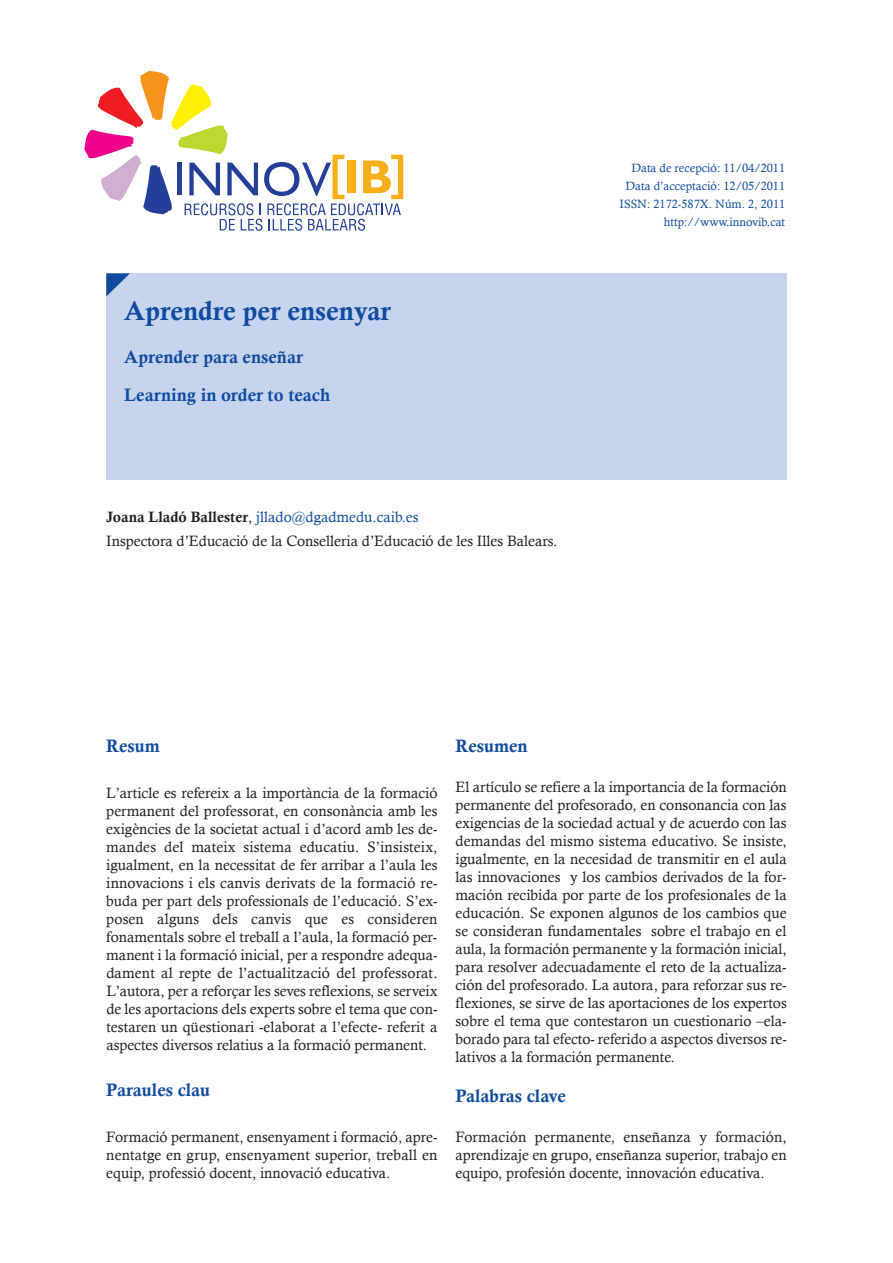
<style>
.page{position:relative;width:893px;height:1263px;background:#fff}
.page>*{position:absolute;margin:0;border:0;box-sizing:border-box;transform-origin:0 0}
.t1{font:27px "Calis MT Bol";color:#0f4ca0}
.t2{font:18px/38.5px "Calis MT Bol";color:#0f4ca0}
.t3{font:15px/18px "Calisto";color:#231f20;text-align:justify}
.t4{font:12px/18px "Calisto";color:#0f4ca0;text-align:right}
.s1{font-family:"Calis MT Bol"}
.s2{color:#0f4ca0}
</style>
<div class="page">
<div style="left:106px;top:273px;width:681px;height:207px;background:#c6d5ed"></div>
<svg style="left:106px;top:273px;width:24px;height:23px"></svg>
<svg style="left:84px;top:71px;width:319px;height:160px"></svg>
<h1 class="t1" style="left:124px;top:299px;width:268px">Aprendre per ensenyar</h1>
<p class="t2" style="left:124px;top:339px;width:207px">Aprender para enseñar<br>Learning in order to teach</p>
<p class="t3" style="left:106px;top:505px;width:452px;line-height:24px"><span class="s1">Joana Lladó Ballester</span>, <span class="s2">jllado@dgadmedu.caib.es<br></span>Inspectora d’Educació de la Conselleria d’Educació de les Illes Balears.</p>
<p class="t4" style="left:620px;top:159px;width:167px">Data de recepció: 11/04/2011<br>Data d’acceptació: 12/05/2011<br>ISSN: 2172-587X. Núm. 2, 2011 http://www.innovib.cat</p>
<p class="t2" style="left:106px;top:729px;width:55px">Resum</p>
<p class="t3" style="left:106px;top:784px;width:333px">L’article es refereix a la importància de la formació permanent del professorat, en consonància amb les exigències de la societat actual i d’acord amb les de&shy;mandes del mateix sistema educatiu. S’insisteix, igualment, en la necessitat de fer arribar a l’aula les innovacions i els canvis derivats de la formació re&shy;buda per part dels professionals de l’educació. S’ex&shy;posen alguns dels canvis que es consideren fonamentals sobre el treball a l’aula, la formació per&shy;manent i la formació inicial, per a respondre adequa&shy;dament al repte de l’actualització del professorat.<br>L’autora, per a reforçar les seves reflexions, se serveix de les aportacions dels experts sobre el tema que con&shy;testaren un qüestionari -elaborat a l’efecte- referit a aspectes diversos relatius a la formació permanent.</p>
<p class="t2" style="left:106px;top:1073px;width:105px">Paraules clau</p>
<p class="t3" style="left:106px;top:1128px;width:333px">Formació permanent, ensenyament i formació, apre&shy;nentatge en grup, ensenyament superior, treball en equip, professió docent, innovació educativa.</p>
<p class="t2" style="left:455px;top:729px;width:74px">Resumen</p>
<p class="t3" style="left:455px;top:778px;width:333px">El artículo se refiere a la importancia de la formación permanente del profesorado, en consonancia con las exigencias de la sociedad actual y de acuerdo con las demandas del mismo sistema educativo. Se insiste, igualmente, en la necesidad de transmitir en el aula las innovaciones y los cambios derivados de la for&shy;mación recibida por parte de los profesionales de la educación. Se exponen algunos de los cambios que se consideran fundamentales sobre el trabajo en el aula, la formación permanente y la formación inicial, para resolver adecuadamente el reto de la actualiza&shy;ción del profesorado. La autora, para reforzar sus re&shy;flexiones, se sirve de las aportaciones de los expertos sobre el tema que contestaron un cuestionario –ela&shy;borado para tal efecto- referido a aspectos diversos re&shy;lativos a la formación permanente.</p>
<p class="t2" style="left:455px;top:1079px;width:112px">Palabras clave</p>
<p class="t3" style="left:455px;top:1128px;width:333px">Formación permanente, enseñanza y formación, aprendizaje en grupo, enseñanza superior, trabajo en equipo, profesión docente, innovación educativa.</p>
</div>
